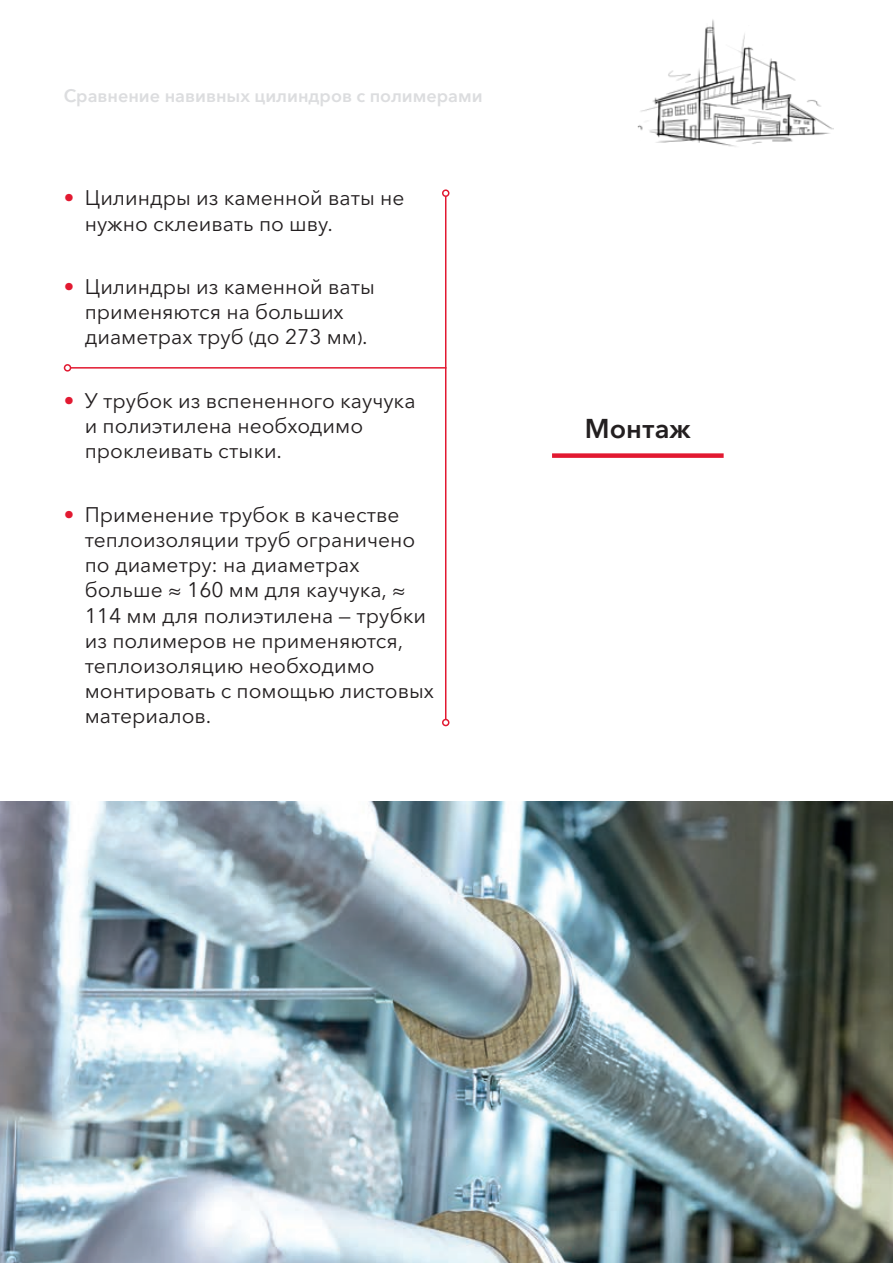
<style>
.page{position:relative;width:893px;height:1263px;background:#fff}
.page>*{position:absolute;margin:0;border:0;box-sizing:border-box;transform-origin:0 0}
.t1{font:600 27px "Avenir Next Cyr";color:#231f20}
.t2{font:21px/25.2px "Avenir Next Cyr";color:#231f20}
.RED_BOLD26{font:600 18px "Avenir Next Cyr";color:#dcdddf}
.s1{color:#e21931}
</style>
<div class="page">
<hr style="left:445px;top:196px;width:1px;height:523px;background:#e21931">
<div style="left:442px;top:189px;width:7px;height:8px;border:2px solid #e21931;border-radius:50%"></div>
<div style="left:442px;top:719px;width:7px;height:7px;border:2px solid #e21931;border-radius:50%"></div>
<hr style="left:71px;top:367px;width:375px;height:2px;background:#e21931">
<div style="left:64px;top:364px;width:7px;height:8px;border:2px solid #e21931;border-radius:50%"></div>
<div style="left:552px;top:453px;width:172px;height:5px;background:#e21931"></div>
<img style="left:637px;top:19px;width:196px;height:128px">
<img style="left:0;top:801px;width:893px;height:462px">
<p class="RED_BOLD26" style="left:64px;top:84px;width:420px">Сравнение навивных цилиндров с полимерами</p>
<p class="t2" style="left:85px;top:185px;width:321px;text-indent:-21px"><span class="s1">•</span> Цилиндры из каменной ваты не нужно склеивать по шву.</p>
<p class="t2" style="left:85px;top:274px;width:292px;text-indent:-21px"><span class="s1">•</span> Цилиндры из каменной ваты применяются на больших диаметрах труб (до 273 мм).</p>
<p class="t2" style="left:85px;top:388px;width:332px;text-indent:-21px"><span class="s1">•</span> У трубок из вспененного каучука и полиэтилена необходимо проклеивать стыки.</p>
<p class="t2" style="left:85px;top:502px;width:351px;text-indent:-21px"><span class="s1">•</span> Применение трубок в качестве теплоизоляции труб ограничено по диаметру: на диаметрах больше ≈ 160 мм для каучука, ≈<br>114 мм для полиэтилена — трубки из полимеров не применяются, теплоизоляцию необходимо монтировать с помощью листовых материалов.</p>
<p class="t1" style="left:585px;top:412px;width:107px">Монтаж</p>
</div>
